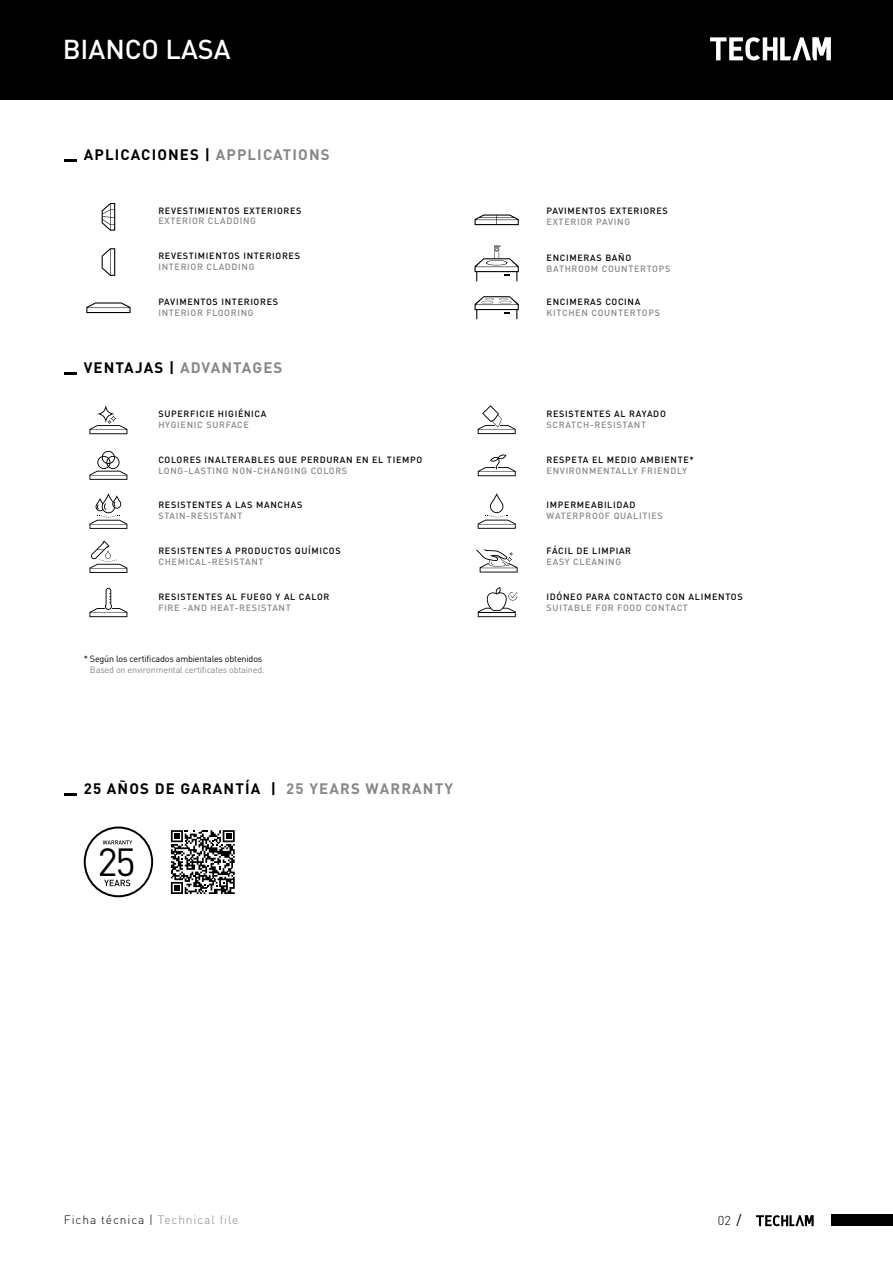
<style>
.page{position:relative;width:893px;height:1263px;background:#fff}
.page>*{position:absolute;margin:0;border:0;box-sizing:border-box;transform-origin:0 0}
.t1{font:38.7px "DIN Pro";color:#000}
.t2{font:500 27px "DIN Pro";color:#fff}
.t3{font:700 15px "DIN Pro";letter-spacing:.075em;color:#000}
.t4{font:700 15px "DIN Pro";letter-spacing:.075em;color:#878786}
.t5{font:300 12.75px "DIN Pro";color:#000}
.t6{font:300 12px "DIN Pro";letter-spacing:.075em;color:#000}
.t7{font:500 9px "DIN Pro";letter-spacing:.075em;color:#000}
.t8{font:500 9px "DIN Pro";letter-spacing:.075em;color:#878786}
.t9{font:9px "DIN Pro";letter-spacing:-.02em;color:#000}
.t10{font:9px "DIN Pro";letter-spacing:-.02em;color:#878786}
.s1{color:#878786}
.s2{color:#000}
.s3{font-weight:400;font-size:14.25px}
</style>
<div class="page">
<svg style="left:102px;top:203px;width:13px;height:28px"></svg>
<svg style="left:102px;top:248px;width:13px;height:28px"></svg>
<svg style="left:86px;top:302px;width:45px;height:11px"></svg>
<svg style="left:475px;top:214px;width:44px;height:11px"></svg>
<div style="left:0;top:0;width:893px;height:100px;background:#000"></div>
<svg style="left:64px;top:159px;width:13px;height:2px"></svg>
<svg style="left:64px;top:372px;width:13px;height:2px"></svg>
<svg style="left:475px;top:246px;width:44px;height:35px"></svg>
<svg style="left:89px;top:588px;width:38px;height:29px"></svg>
<svg style="left:89px;top:405px;width:38px;height:29px"></svg>
<svg style="left:89px;top:451px;width:38px;height:29px"></svg>
<svg style="left:89px;top:493px;width:38px;height:36px"></svg>
<svg style="left:89px;top:541px;width:38px;height:32px"></svg>
<svg style="left:478px;top:405px;width:38px;height:29px"></svg>
<svg style="left:478px;top:454px;width:38px;height:22px"></svg>
<svg style="left:475px;top:296px;width:44px;height:23px"></svg>
<svg style="left:478px;top:587px;width:39px;height:30px"></svg>
<svg style="left:476px;top:549px;width:42px;height:23px"></svg>
<svg style="left:478px;top:493px;width:38px;height:36px"></svg>
<div style="left:831px;top:1215px;width:62px;height:11px;background:#000"></div>
<svg style="left:710px;top:37px;width:121px;height:23px"></svg>
<svg style="left:756px;top:1215px;width:58px;height:11px"></svg>
<svg style="left:64px;top:793px;width:13px;height:2px"></svg>
<div style="left:169px;top:828px;width:68px;height:68px;background:linear-gradient(to right,#fff,#fff)"></div>
<svg style="left:171px;top:830px;width:64px;height:64px"></svg>
<svg style="left:84px;top:826px;width:69px;height:71px"></svg>
<h2 class="t2" style="left:63px;top:28px;width:169px">BIANCO LASA</h2>
<h3 class="t3" style="left:84px;top:142px;width:247px">APLICACIONES | <span class="s1">APPLICATIONS</span></h3>
<p class="t7" style="left:158px;top:203px;width:145px">REVESTIMIENTOS EXTERIORES</p>
<p class="t8" style="left:158px;top:214px;width:99px">EXTERIOR CLADDING</p>
<p class="t7" style="left:158px;top:249px;width:143px">REVESTIMIENTOS INTERIORES</p>
<p class="t8" style="left:158px;top:260px;width:98px">INTERIOR CLADDING</p>
<p class="t7" style="left:158px;top:295px;width:121px">PAVIMENTOS INTERIORES</p>
<p class="t8" style="left:158px;top:305px;width:97px">INTERIOR FLOORING</p>
<h3 class="t4" style="left:84px;top:355px;width:200px"><span class="s2">VENTAJAS |</span> ADVANTAGES</h3>
<p class="t7" style="left:158px;top:406px;width:110px">SUPERFICIE HIGIÉNICA</p>
<p class="t8" style="left:158px;top:417px;width:92px">HYGIENIC SURFACE</p>
<p class="t7" style="left:158px;top:452px;width:265px">COLORES INALTERABLES QUE PERDURAN EN EL TIEMPO</p>
<p class="t8" style="left:158px;top:463px;width:190px">LONG-LASTING NON-CHANGING COLORS</p>
<p class="t7" style="left:158px;top:498px;width:145px">RESISTENTES A LAS MANCHAS</p>
<p class="t8" style="left:158px;top:509px;width:86px">STAIN-RESISTANT</p>
<p class="t7" style="left:158px;top:544px;width:184px">RESISTENTES A PRODUCTOS QUÍMICOS</p>
<p class="t8" style="left:158px;top:554px;width:107px">CHEMICAL-RESISTANT</p>
<p class="t7" style="left:158px;top:589px;width:172px">RESISTENTES AL FUEGO Y AL CALOR</p>
<p class="t8" style="left:158px;top:600px;width:134px">FIRE -AND HEAT-RESISTANT</p>
<p class="t9" style="left:84px;top:652px;width:180px">* Según los certificados ambientales obtenidos</p>
<p class="t10" style="left:90px;top:662px;width:176px">Based on environmental certificates obtained.</p>
<h3 class="t3" style="left:84px;top:776px;width:371px">25 AÑOS DE GARANTÍA | <span class="s1">25 YEARS WARRANTY</span></h3>
<h1 class="t1" style="left:97px;top:832px;width:40px">25</h1>
<p class="t7" style="left:547px;top:203px;width:123px">PAVIMENTOS EXTERIORES</p>
<p class="t8" style="left:547px;top:214px;width:85px">EXTERIOR PAVING</p>
<p class="t7" style="left:547px;top:250px;width:86px">ENCIMERAS BAÑO</p>
<p class="t8" style="left:547px;top:261px;width:125px">BATHROOM COUNTERTOPS</p>
<p class="t7" style="left:547px;top:294px;width:95px">ENCIMERAS COCINA</p>
<p class="t8" style="left:547px;top:305px;width:115px">KITCHEN COUNTERTOPS</p>
<p class="t7" style="left:547px;top:406px;width:121px">RESISTENTES AL RAYADO</p>
<p class="t8" style="left:547px;top:417px;width:101px">SCRATCH-RESISTANT</p>
<p class="t7" style="left:547px;top:452px;width:149px">RESPETA EL MEDIO AMBIENTE*</p>
<p class="t8" style="left:547px;top:463px;width:142px">ENVIRONMENTALLY FRIENDLY</p>
<p class="t7" style="left:547px;top:498px;width:90px">IMPERMEABILIDAD</p>
<p class="t8" style="left:547px;top:509px;width:118px">WATERPROOF QUALITIES</p>
<p class="t7" style="left:547px;top:544px;width:86px">FÁCIL DE LIMPIAR</p>
<p class="t8" style="left:547px;top:554px;width:76px">EASY CLEANING</p>
<p class="t7" style="left:547px;top:589px;width:198px">IDÓNEO PARA CONTACTO CON ALIMENTOS</p>
<p class="t8" style="left:547px;top:600px;width:143px">SUITABLE FOR FOOD CONTACT</p>
<h3 class="t6" style="left:64px;top:1210px;width:176px">Ficha técnica | <span class="s1">Technical file</span></h3>
<h3 class="t5" style="left:718px;top:1210px;width:25px">02 <span class="s3">/</span></h3>
</div>
